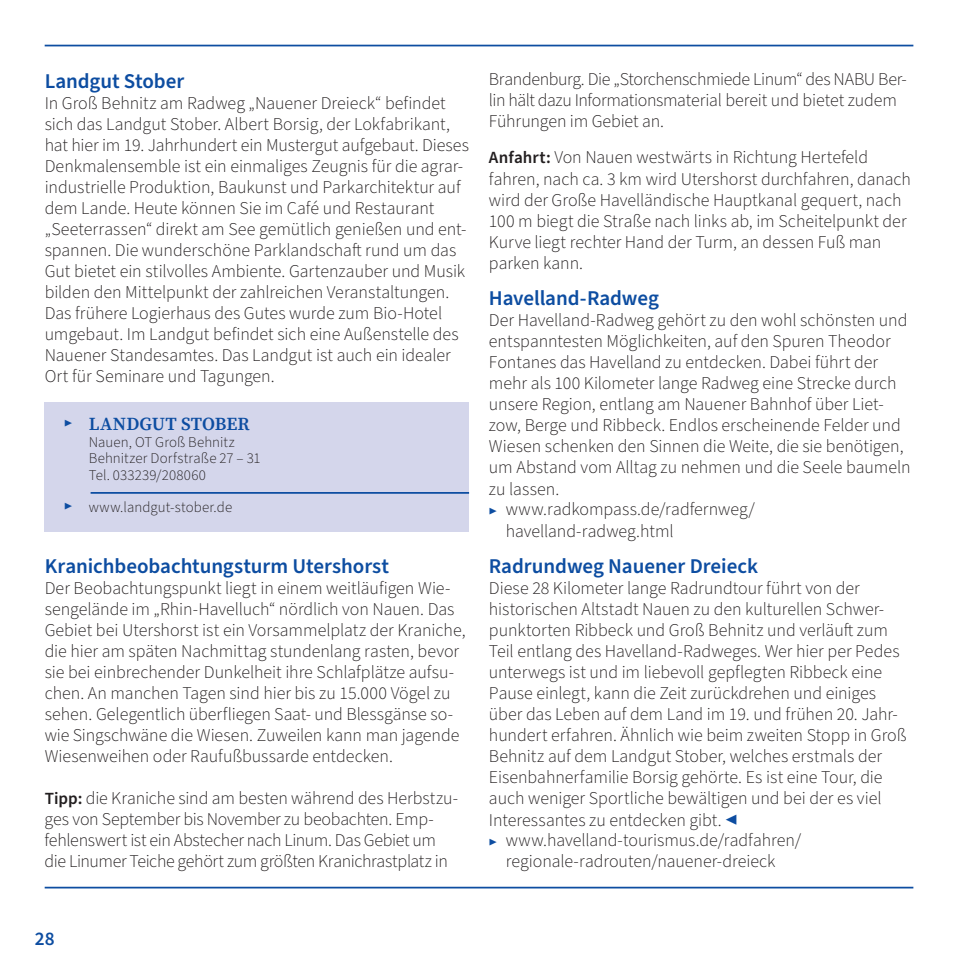
<style>
.page{position:relative;width:968px;height:968px;background:#fff}
.page>*{position:absolute;margin:0;border:0;box-sizing:border-box;transform-origin:0 0}
.t1{font:600 21px "Source Sans Pro";letter-spacing:-.005em;color:#0d4da1}
.t2{font:600 19.25px "Source Sans Pro";color:#0d4da1}
.t3{font:600 18.38px "Source Serif Pro";letter-spacing:.005em;color:#0d4da1}
.t4{font:300 17.85px/21px "Source Sans Pro";letter-spacing:-.005em;color:#231f20}
.t5{font:300 14.88px/16.6px "Source Sans Pro";letter-spacing:.01em;color:#231f20}
.s1{font-family:"Source Sans Pro";font-weight:300;font-size:14px}
.s2{font-size:14px;color:#0d4da1}
.s3{font-weight:600;font-size:17.15px}
.s4{font-size:21px;color:#0d4da1}
</style>
<div class="page">
<div style="left:45px;top:401px;width:424px;height:130px;background:#d4d6eb"></div>
<hr style="left:91px;top:492px;width:378px;height:1px;background:#0d4da1">
<hr style="left:45px;top:45px;width:868px;height:1px;background:#0d4da1">
<hr style="left:45px;top:886px;width:868px;height:2px;background:#0d4da1">
<p class="t1" style="left:45px;top:67px;width:141px">Landgut Stober</p>
<p class="t4" style="left:45px;top:93px;width:426px">In Groß Behnitz am Radweg „Nauener Dreieck“ befindet sich das Landgut Stober. Albert Borsig, der Lokfabrikant, hat hier im 19. Jahrhundert ein Mustergut aufgebaut. Dieses Denkmalensemble ist ein einmaliges Zeugnis für die agrar&shy;industrielle Produktion, Baukunst und Parkarchitektur auf dem Lande. Heute können Sie im Café und Restaurant „Seeterrassen“ direkt am See gemütlich genießen und ent&shy;spannen. Die wunderschöne Parklandschaft rund um das Gut bietet ein stilvolles Ambiente. Gartenzauber und Musik bilden den Mittelpunkt der zahlreichen Veranstaltungen.<br>Das frühere Logierhaus des Gutes wurde zum Bio-Hotel umgebaut. Im Landgut befindet sich eine Außenstelle des Nauener Standesamtes. Das Landgut ist auch ein idealer Ort für Seminare und Tagungen.</p>
<p class="t3" style="left:64px;top:411px;width:187px"><span class="s1">▶</span> LANDGUT STOBER</p>
<p class="t5" style="left:89px;top:434px;width:173px">Nauen, OT Groß Behnitz<br>Behnitzer Dorfstraße 27 – 31<br>Tel. 033239/208060</p>
<p class="t5" style="left:64px;top:499px;width:170px"><span class="s2">▶</span> www.landgut-stober.de</p>
<p class="t1" style="left:45px;top:551px;width:346px">Kranichbeobachtungsturm Utershorst</p>
<p class="t4" style="left:45px;top:577px;width:422px">Der Beobachtungspunkt liegt in einem weitläufigen Wie&shy;sengelände im „Rhin-Havelluch“ nördlich von Nauen. Das Gebiet bei Utershorst ist ein Vorsammelplatz der Kraniche, die hier am späten Nachmittag stundenlang rasten, bevor sie bei einbrechender Dunkelheit ihre Schlafplätze aufsu&shy;chen. An manchen Tagen sind hier bis zu 15.000 Vögel zu sehen. Gelegentlich überfliegen Saat- und Blessgänse so&shy;wie Singschwäne die Wiesen. Zuweilen kann man jagende Wiesenweihen oder Raufußbussarde entdecken.</p>
<p class="t4" style="left:45px;top:787px;width:415px"><span class="s3">Tipp:</span> die Kraniche sind am besten während des Herbstzu&shy;ges von September bis November zu beobachten. Emp&shy;fehlenswert ist ein Abstecher nach Linum. Das Gebiet um die Linumer Teiche gehört zum größten Kranichrastplatz in</p>
<p class="t4" style="left:489px;top:69px;width:419px">Brandenburg. Die „Storchenschmiede Linum“ des NABU Ber&shy;lin hält dazu Informationsmaterial bereit und bietet zudem<br>Führungen im Gebiet an.</p>
<p class="t4" style="left:489px;top:148px;width:423px"><span class="s3">Anfahrt:</span> Von Nauen westwärts in Richtung Hertefeld fahren, nach ca. 3 km wird Utershorst durchfahren, danach wird der Große Havelländische Hauptkanal gequert, nach 100 m biegt die Straße nach links ab, im Scheitelpunkt der Kurve liegt rechter Hand der Turm, an dessen Fuß man parken kann.</p>
<p class="t1" style="left:489px;top:284px;width:171px">Havelland-Radweg</p>
<p class="t4" style="left:489px;top:310px;width:420px">Der Havelland-Radweg gehört zu den wohl schönsten und</p>
<p class="t4" style="left:489px;top:331px;width:403px">entspanntesten Möglichkeiten, auf den Spuren Theodor</p>
<p class="t4" style="left:489px;top:352px;width:391px">Fontanes das Havelland zu entdecken. Dabei führt der</p>
<p class="t4" style="left:489px;top:373px;width:409px">mehr als 100 Kilometer lange Radweg eine Strecke durch</p>
<p class="t4" style="left:489px;top:394px;width:396px">unsere Region, entlang am Nauener Bahnhof über Liet-</p>
<p class="t4" style="left:489px;top:415px;width:413px">zow, Berge und Ribbeck. Endlos erscheinende Felder und</p>
<p class="t4" style="left:489px;top:436px;width:416px">Wiesen schenken den Sinnen die Weite, die sie benötigen,</p>
<p class="t4" style="left:489px;top:457px;width:423px">um Abstand vom Alltag zu nehmen und die Seele baumeln</p>
<p class="t4" style="left:489px;top:478px;width:72px">zu lassen.</p>
<p class="t4" style="left:489px;top:499px;width:267px"><span class="s2">▶</span> www.radkompass.de/radfernweg/</p>
<p class="t4" style="left:505px;top:520px;width:169px">havelland-radweg.html</p>
<p class="t1" style="left:489px;top:552px;width:270px">Radrundweg Nauener Dreieck</p>
<p class="t4" style="left:489px;top:578px;width:372px">Diese 28 Kilometer lange Radrundtour führt von der</p>
<p class="t4" style="left:489px;top:599px;width:396px">historischen Altstadt Nauen zu den kulturellen Schwer-</p>
<p class="t4" style="left:489px;top:620px;width:400px">punktorten Ribbeck und Groß Behnitz und verläuft zum</p>
<p class="t4" style="left:489px;top:641px;width:412px">Teil entlang des Havelland-Radweges. Wer hier per Pedes</p>
<p class="t4" style="left:489px;top:662px;width:394px">unterwegs ist und im liebevoll gepflegten Ribbeck eine</p>
<p class="t4" style="left:489px;top:683px;width:389px">Pause einlegt, kann die Zeit zurückdrehen und einiges</p>
<p class="t4" style="left:489px;top:704px;width:410px">über das Leben auf dem Land im 19. und frühen 20. Jahr-</p>
<p class="t4" style="left:489px;top:725px;width:419px">hundert erfahren. Ähnlich wie beim zweiten Stopp in Groß</p>
<p class="t4" style="left:489px;top:746px;width:394px">Behnitz auf dem Landgut Stober, welches erstmals der</p>
<p class="t4" style="left:489px;top:767px;width:395px">Eisenbahnerfamilie Borsig gehörte. Es ist eine Tour, die</p>
<p class="t4" style="left:489px;top:788px;width:394px">auch weniger Sportliche bewältigen und bei der es viel</p>
<p class="t4" style="left:489px;top:809px;width:250px">Interessantes zu entdecken gibt. <span class="s4">◀</span></p>
<p class="t4" style="left:489px;top:830px;width:314px"><span class="s2">▶</span> www.havelland-tourismus.de/radfahren/</p>
<p class="t4" style="left:505px;top:851px;width:271px">regionale-radrouten/nauener-dreieck</p>
<p class="t2" style="left:35px;top:926px;width:21px">28</p>
</div>
